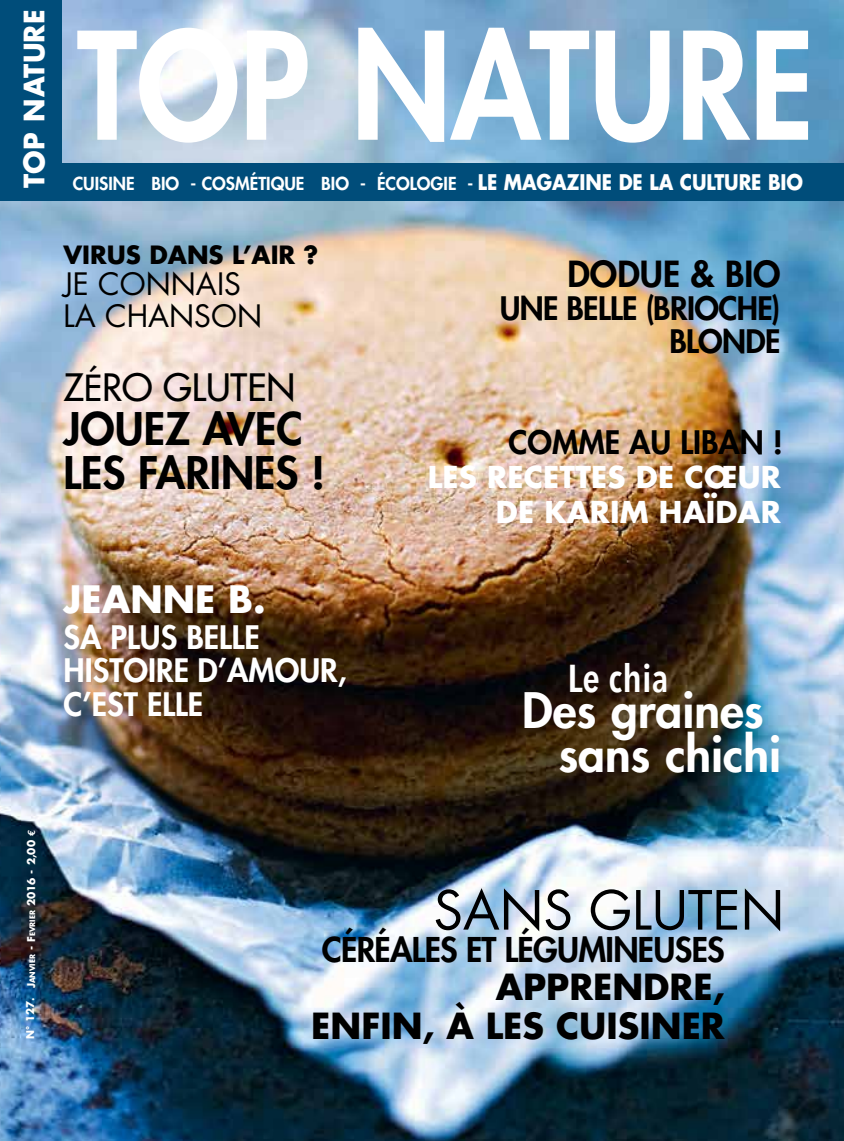
<style>
.page{position:relative;width:844px;height:1141px;background:#fff}
.page>*{position:absolute;margin:0;border:0;box-sizing:border-box;transform-origin:0 0}
.t1{font:800 144.72px "Futura";color:#fff;scale:.91 1}
.t2{font:52.5px "Futura";color:#000}
.t3{font:800 47.6px/44.3px "Futura";color:#fff}
.t4{font:800 43.75px/43.8px "Futura";color:#000}
.t5{font:600 38.85px "Avenir Next Condensed";letter-spacing:.005em;color:#fff}
.t6{font:36.75px "Futura";color:#000}
.t7{font:700 36.75px "Futura";color:#fff}
.t8{font:700 35px/38.5px "Futura";color:#000;text-align:right}
.t9{font:800 35px "Futura";color:#000}
.t10{font:800 33.25px "Futura";letter-spacing:-.02em;color:#000}
.t11{font:800 31.5px/33.2px "Futura";color:#fff}
.t12{font:800 31.5px/33.2px "Futura";letter-spacing:-.02em;color:#000;text-align:right}
.t13{font:800 31.5px "Futura";color:#000}
.t14{font:30.1px/31.3px "Futura";color:#000}
.t15{font:700 29.4px/34.5px "Futura";letter-spacing:.005em;color:#fff;text-align:right}
.t16{font:700 27.47px "Futura";letter-spacing:.005em;color:#fff}
.t17{font:700 24.5px "Futura";color:#000}
.t18{font:800 17.5px "Futura";color:#fff}
.t19{font:700 10.5px "Futura";color:#fff}
.t20{font:700 10.5px "Futura";color:#fff}
.s1{font-style:inherit}
.s2{font-weight:700;font-size:21px}
.s3{font-size:35px}
.s4{font-size:7.35px}
.s5{font-family:"Euro Mono"}
.s6{font-weight:800;font-size:12.25px}
</style>
<div class="page">
<img style="left:0;top:0;width:843px;height:1141px">
<div style="left:0;top:163px;width:843px;height:38px;background:#004d7a"></div>
<div style="left:0;top:0;width:62px;height:170px;background:#004d7a"></div>
<h3 class="t16" style="left:15px;top:188px;width:180px;rotate:-90deg"><span class="s1">TOP N</span>ATURE</h3>
<h1 class="t1" style="left:77px;top:-10px;width:810px">TOP NATURE</h1>
<p class="t18" style="left:73px;top:172px;width:731px">CUISINE BIO - COSMÉTIQUE BIO - ÉCOLOGIE - <span class="s2">LE MAGAZINE DE LA CULTURE BIO</span></p>
<h3 class="t17" style="left:63px;top:238px;width:256px">VIRUS DANS L’AIR ?</h3>
<h3 class="t14" style="left:63px;top:268px;width:200px">JE CONNAIS<br>LA CHANSON</h3>
<h3 class="t6" style="left:63px;top:364px;width:233px">Z<span class="s3">É</span>RO GLUTEN</h3>
<h3 class="t4" style="left:63px;top:407px;width:263px">JOUEZ AVEC<br>LES FARINES !</h3>
<h3 class="t9" style="left:567px;top:251px;width:215px">DODUE &amp; BIO</h3>
<h3 class="t12" style="left:499px;top:291px;width:282px">UNE BELLE (BRIOCHE)<br>BLONDE</h3>
<h3 class="t13" style="left:508px;top:421px;width:276px">COMME AU LIBAN !</h3>
<h3 class="t15" style="left:428px;top:459px;width:354px">LES RECETTES DE CŒUR<br>DE KARIM HAÏDAR</h3>
<p class="t19" style="left:24px;top:988px;width:160px;rotate:-90deg">J<span class="s4">anvier</span> - F<span class="s4">evrier</span> 2016 - 2,00 <span class="s5">€</span></p>
<p class="t20" style="left:23px;top:1039px;width:43px;rotate:-90deg">N° 127<span class="s6">.</span></p>
<h3 class="t7" style="left:63px;top:574px;width:203px">JEANNE B.</h3>
<h3 class="t11" style="left:63px;top:620px;width:285px">SA PLUS BELLE<br>HISTOIRE D’AMOUR,<br>C’EST ELLE</h3>
<h3 class="t5" style="left:567px;top:645px;width:103px">Le chia</h3>
<h3 class="t3" style="left:558px;top:687px;width:224px;text-indent:-37px">Des graines sans chichi</h3>
<h2 class="t2" style="left:433px;top:874px;width:352px">SANS GLUTEN</h2>
<h3 class="t10" style="left:322px;top:927px;width:404px">CÉRÉALES ET LÉGUMINEUSES</h3>
<h3 class="t8" style="left:311px;top:967px;width:415px">APPRENDRE,<br>ENFIN, À LES CUISINER</h3>
</div>
